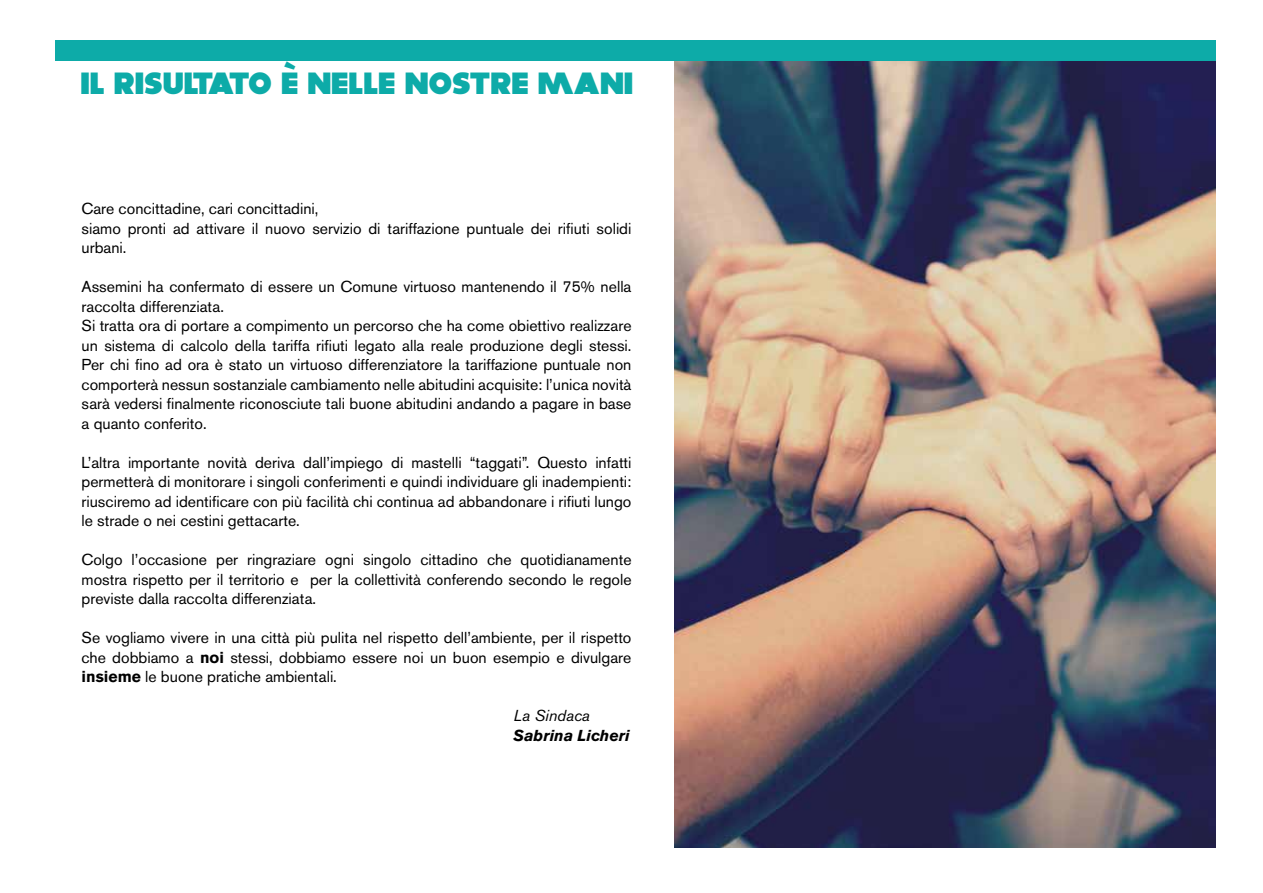
<style>
.page{position:relative;width:1263px;height:893px;background:#fff}
.page>*{position:absolute;margin:0;border:0;box-sizing:border-box;transform-origin:0 0}
.t1{font:37.5px "Dokyo";color:#0daba8}
.t2{font:15.75px/19.5px "Akzidenz Grotesk BE";color:#000;text-align:justify}
.t3{font:italic 700 15.75px "Akzidenz Grotesk BE";color:#000}
.t4{font:italic 15.75px "Akzidenz Grotesk BE";color:#000}
.s1{font-weight:700}
</style>
<div class="page">
<img style="left:674px;top:61px;width:541px;height:786px">
<div style="left:55px;top:41px;width:1160px;height:20px;background:#0daba8"></div>
<h1 class="t1" style="left:82px;top:61px;width:554px">IL RISULTATO È NELLE NOSTRE MANI</h1>
<p class="t2" style="left:82px;top:199px;width:551px;text-align:left">Care concittadine, cari concittadini,<br>siamo pronti ad attivare il nuovo servizio di tariffazione puntuale dei rifiuti solidi urbani.</p>
<p class="t2" style="left:82px;top:277px;width:551px;text-align:left">Assemini ha confermato di essere un Comune virtuoso mantenendo il 75% nella raccolta differenziata.<br>Si tratta ora di portare a compimento un percorso che ha come obiettivo realizzare un sistema di calcolo della tariffa rifiuti legato alla reale produzione degli stessi.<br>Per chi fino ad ora è stato un virtuoso differenziatore la tariffazione puntuale non comporterà nessun sostanziale cambiamento nelle abitudini acquisite: l’unica novità sarà vedersi finalmente riconosciute tali buone abitudini andando a pagare in base a quanto conferito.</p>
<p class="t2" style="left:82px;top:453px;width:551px">L’altra importante novità deriva dall’impiego di mastelli “taggati”. Questo infatti permetterà di monitorare i singoli conferimenti e quindi individuare gli inadempienti: riusciremo ad identificare con più facilità chi continua ad abbandonare i rifiuti lungo le strade o nei cestini gettacarte.</p>
<p class="t2" style="left:82px;top:550px;width:551px">Colgo l’occasione per ringraziare ogni singolo cittadino che quotidianamente mostra rispetto per il territorio e per la collettività conferendo secondo le regole previste dalla raccolta differenziata.</p>
<p class="t2" style="left:82px;top:628px;width:551px">Se vogliamo vivere in una città più pulita nel rispetto dell’ambiente, per il rispetto che dobbiamo a <span class="s1">noi</span> stessi, dobbiamo essere noi un buon esempio e divulgare <span class="s1">insieme</span> le buone pratiche ambientali.</p>
<p class="t4" style="left:514px;top:706px;width:78px">La Sindaca</p>
<p class="t3" style="left:514px;top:726px;width:118px">Sabrina Licheri</p>
</div>
